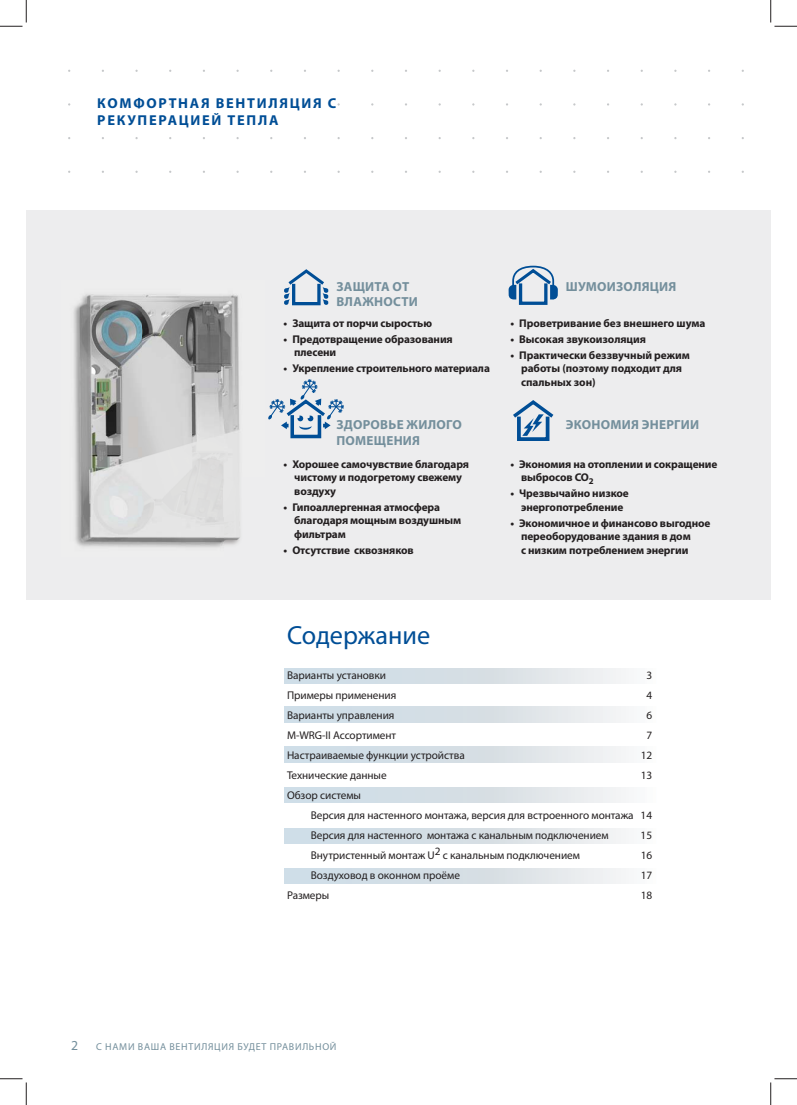
<style>
.page{position:relative;width:797px;height:1105px;background:#fff}
.page>*{position:absolute;margin:0;border:0;box-sizing:border-box;transform-origin:0 0}
.t1{font:26.25px "Myriad Pro";color:#004e96}
.t2{font:700 14.38px/17.2px "Myriad Pro";letter-spacing:.12em;color:#004e96}
.t3{font:13.75px "Myriad Pro";color:#748f9c}
.t4{font:700 13.12px/15.8px "Myriad Pro";letter-spacing:.02em;color:#748f9c}
.t5{font:700 11.25px/13.5px "Myriad Pro";letter-spacing:-.01em;color:#231f20}
.t6{font:11.25px/20px "Myriad Pro";letter-spacing:-.005em;color:#231f20}
.t7{font:10px "Myriad Pro";letter-spacing:.07em;color:#748f9c}
</style>
<div class="page">
<div style="left:26px;top:211px;width:744px;height:389px;background:#ededee"></div>
<div style="left:284px;top:668px;width:372px;height:16px;background:linear-gradient(to right,#c6d7e2,#f2f2f2)"></div>
<svg style="left:284px;top:707px;width:342px;height:15px;background:#d9e2e8"></svg>
<svg style="left:284px;top:747px;width:342px;height:15px;background:#d9e2e8"></svg>
<svg style="left:284px;top:788px;width:342px;height:15px;background:#d9e2e8"></svg>
<div style="left:284px;top:828px;width:372px;height:16px;background:linear-gradient(to right,#c6d7e2,#f2f2f2)"></div>
<svg style="left:284px;top:868px;width:342px;height:15px;background:#d9e2e8"></svg>
<div style="left:517px;top:415px;width:32px;height:26px;border:4px solid #004e96"></div>
<svg style="left:513px;top:402px;width:41px;height:34px"></svg>
<svg style="left:284px;top:271px;width:44px;height:34px"></svg>
<div style="left:519px;top:282px;width:28px;height:23px;border:3px solid #004e96"></div>
<svg style="left:508px;top:265px;width:50px;height:36px"></svg>
<div style="left:290px;top:413px;width:31px;height:25px;border:4px solid #004e96"></div>
<svg style="left:268px;top:379px;width:76px;height:51px"></svg>
<img style="left:73px;top:294px;width:167px;height:254px">
<svg style="left:0;top:0;width:27px;height:27px"></svg>
<svg style="left:0;top:1078px;width:27px;height:27px"></svg>
<svg style="left:770px;top:0;width:27px;height:27px"></svg>
<svg style="left:770px;top:1078px;width:27px;height:27px"></svg>
<p class="t2" style="left:97px;top:96px;width:240px">КОМФОРТНАЯ ВЕНТИЛЯЦИЯ С<br>РЕКУПЕРАЦИЕЙ ТЕПЛА</p>
<p class="t4" style="left:336px;top:280px;width:83px">ЗАЩИТА ОТ<br>ВЛАЖНОСТИ</p>
<p class="t4" style="left:566px;top:280px;width:112px">ШУМОИЗОЛЯЦИЯ</p>
<p class="t5" style="left:283px;top:317px;width:150px">• Защита от порчи сыростью</p>
<p class="t5" style="left:294px;top:333px;width:160px;text-indent:-11px">• Предотвращение образования плесени</p>
<p class="t5" style="left:283px;top:363px;width:208px">• Укрепление строительного материала</p>
<p class="t5" style="left:510px;top:317px;width:196px">• Проветривание без внешнего шума</p>
<p class="t5" style="left:510px;top:333px;width:137px">• Высокая звукоизоляция</p>
<p class="t5" style="left:521px;top:349px;width:170px;text-indent:-11px">• Практически беззвучный режим работы (поэтому подходит для спальных зон)</p>
<p class="t4" style="left:336px;top:418px;width:127px">ЗДОРОВЬЕ ЖИЛОГО<br>ПОМЕЩЕНИЯ</p>
<p class="t5" style="left:294px;top:458px;width:176px;text-indent:-11px">• Хорошее самочувствие благодаря чистому и подогретому свежему воздуху</p>
<p class="t5" style="left:294px;top:501px;width:168px;text-indent:-11px">• Гипоаллергенная атмосфера благодаря мощным воздушным фильтрам</p>
<p class="t5" style="left:283px;top:544px;width:132px">• Отсутствие сквозняков</p>
<h1 class="t1" style="left:287px;top:619px;width:145px">Содержание</h1>
<p class="t4" style="left:566px;top:418px;width:135px">ЭКОНОМИЯ ЭНЕРГИИ</p>
<p class="t5" style="left:521px;top:458px;width:198px;text-indent:-11px">• Экономия на отоплении и сокращение выбросов CO<sub>2</sub></p>
<p class="t5" style="left:510px;top:488px;width:120px;text-align:center">• Чрезвычайно низкое энергопотребление</p>
<p class="t5" style="left:521px;top:517px;width:191px;text-indent:-11px">• Экономичное и финансово выгодное переоборудование здания в дом<br>с низким потреблением энергии</p>
<p class="t6" style="left:287px;top:665px;width:101px">Варианты установки</p>
<p class="t6" style="left:646px;top:665px;width:7px">3</p>
<p class="t6" style="left:287px;top:685px;width:111px">Примеры применения</p>
<p class="t6" style="left:646px;top:685px;width:7px">4</p>
<p class="t6" style="left:287px;top:705px;width:109px">Варианты управления</p>
<p class="t6" style="left:646px;top:705px;width:7px">6</p>
<p class="t6" style="left:287px;top:725px;width:111px">M-WRG-II Ассортимент</p>
<p class="t6" style="left:646px;top:725px;width:7px">7</p>
<p class="t6" style="left:287px;top:745px;width:179px">Настраиваемые функции устройства</p>
<p class="t6" style="left:640px;top:745px;width:13px">12</p>
<p class="t6" style="left:287px;top:765px;width:101px">Технические данные</p>
<p class="t6" style="left:640px;top:765px;width:13px">13</p>
<p class="t6" style="left:311px;top:785px;width:343px;text-indent:-24px">Обзор системы<br>Версия для настенного монтажа, версия для встроенного монтажа 14<br>Версия для настенного монтажа с канальным подключением</p>
<p class="t6" style="left:640px;top:825px;width:13px">15</p>
<p class="t6" style="left:311px;top:845px;width:271px">Внутристенный монтаж U2 с канальным подключением</p>
<p class="t6" style="left:640px;top:845px;width:13px">16</p>
<p class="t6" style="left:311px;top:865px;width:151px">Воздуховод в оконном проёме</p>
<p class="t6" style="left:640px;top:865px;width:13px">17</p>
<p class="t6" style="left:287px;top:885px;width:44px">Размеры</p>
<p class="t6" style="left:640px;top:885px;width:13px">18</p>
<p class="t3" style="left:71px;top:1037px;width:9px">2</p>
<p class="t7" style="left:96px;top:1041px;width:242px">С НАМИ ВАША ВЕНТИЛЯЦИЯ БУДЕТ ПРАВИЛЬНОЙ</p>
</div>
